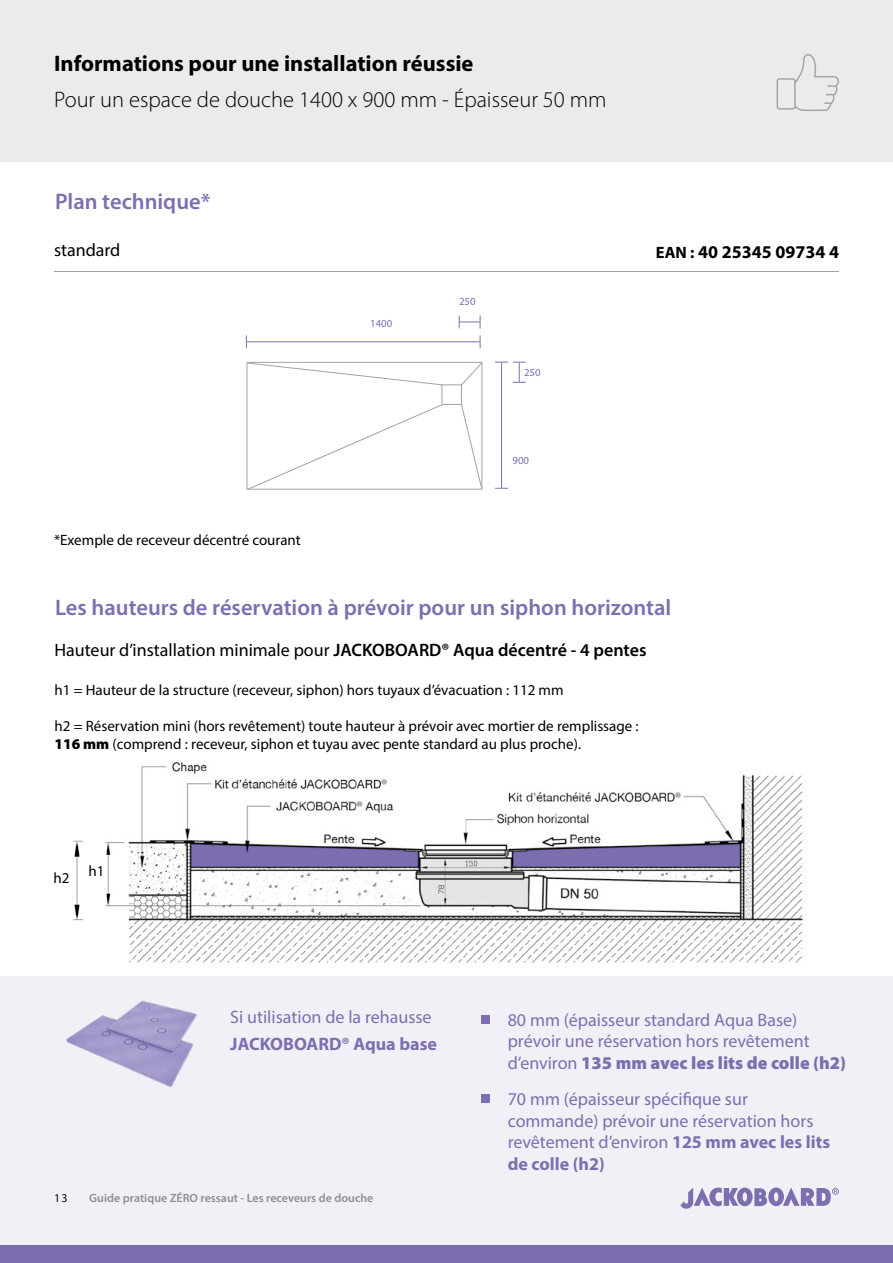
<style>
.page{position:relative;width:893px;height:1263px;background:#fff}
.page>*{position:absolute;margin:0;border:0;box-sizing:border-box;transform-origin:0 0}
.t1{font:600 22.5px "Myriad Pro";color:#7d6eb0}
.t2{font:300 22.5px "Myriad Pro";color:#000}
.t3{font:700 22.5px "Myriad Pro";color:#000}
.t4{font:18px/21.6px "Myriad Pro";color:#7d6eb0}
.t5{font:18px "Myriad Pro";color:#000}
.t6{font:700 18px "Myriad Pro";color:#7d6eb0}
.t7{font:700 18px "Myriad Pro";color:#000}
.t8{font:15px/18px "Myriad Pro";color:#000}
.t9{font:600 12px "Myriad Pro";color:#919191}
.t10{font:12px "Myriad Pro";color:#000}
.t11{font:10.8px "Myriad Pro";color:#7d6eb0}
.s1{font-size:16.5px}
.s2{font-weight:600}
.s3{font-weight:900}
.s4{font-weight:700}
</style>
<div class="page">
<svg style="left:0;top:976px;width:893px;height:287px;fill:#f2f0f7"></svg>
<div style="left:0;top:0;width:893px;height:162px;background:#ebebeb"></div>
<hr style="left:54px;top:271px;width:785px;height:1px;background:#a3a3a3">
<img style="left:104px;top:762px;width:699px;height:201px">
<svg style="left:777px;top:54px;width:62px;height:57px"></svg>
<div style="left:84px;top:864px;width:23px;height:21px;background:#fff"></div>
<div style="left:442px;top:384px;width:20px;height:21px;border:1px solid #a3a3a3"></div>
<svg style="left:495px;top:488px;width:13px;height:1px"></svg>
<hr style="left:501px;top:362px;width:1px;height:126px;background:#7d6eb0">
<svg style="left:495px;top:362px;width:31px;height:21px"></svg>
<svg style="left:246px;top:335px;width:1px;height:13px"></svg>
<svg style="left:480px;top:335px;width:1px;height:13px"></svg>
<hr style="left:247px;top:341px;width:233px;height:1px;background:#7d6eb0">
<svg style="left:459px;top:315px;width:22px;height:13px"></svg>
<svg style="left:460px;top:404px;width:23px;height:85px"></svg>
<svg style="left:460px;top:362px;width:23px;height:24px"></svg>
<svg style="left:247px;top:404px;width:196px;height:86px"></svg>
<svg style="left:247px;top:362px;width:196px;height:24px"></svg>
<img style="left:72px;top:840px;width:10px;height:81px">
<div style="left:481px;top:1015px;width:8px;height:8px;background:#7d6eb0"></div>
<div style="left:481px;top:1094px;width:8px;height:9px;background:#7d6eb0"></div>
<img style="left:46px;top:993px;width:179px;height:98px">
<h1 class="t3" style="left:54px;top:49px;width:421px">Informations pour une installation réussie</h1>
<h1 class="t2" style="left:54px;top:86px;width:554px">Pour un espace de douche 1400 x 900 mm - Épaisseur 50 mm</h1>
<h1 class="t1" style="left:55px;top:187px;width:157px">Plan technique*</h1>
<p class="t5" style="left:54px;top:239px;width:68px">standard</p>
<p class="t7" style="left:656px;top:240px;width:185px"><span class="s1">EAN :</span> 40 25345 09734 4</p>
<p class="t8" style="left:54px;top:531px;width:248px">*Exemple de receveur décentré courant</p>
<p class="t11" style="left:370px;top:316px;width:24px">1400</p>
<p class="t11" style="left:459px;top:295px;width:18px">250</p>
<p class="t11" style="left:524px;top:366px;width:18px">250</p>
<p class="t11" style="left:512px;top:454px;width:18px">900</p>
<h1 class="t1" style="left:55px;top:593px;width:618px">Les hauteurs de réservation à prévoir pour un siphon horizontal</h1>
<p class="t5" style="left:54px;top:638px;width:594px">Hauteur d’installation minimale pour <span class="s2">JACKOBOARD® Aqua décentré - 4 pentes</span></p>
<p class="t8" style="left:54px;top:681px;width:511px">h1 = Hauteur de la structure (receveur, siphon) hors tuyaux d’évacuation : 112 mm</p>
<p class="t8" style="left:54px;top:717px;width:586px">h2 = Réservation mini (hors revêtement) toute hauteur à prévoir avec mortier de remplissage :<br><span class="s3">116 mm</span> (comprend : receveur, siphon et tuyau avec pente standard au plus proche).</p>
<p class="t8" style="left:53px;top:869px;width:18px">h2</p>
<p class="t8" style="left:88px;top:862px;width:18px">h1</p>
<p class="t4" style="left:230px;top:1006px;width:203px">Si utilisation de la rehausse</p>
<p class="t6" style="left:230px;top:1032px;width:208px">JACKOBOARD® Aqua base</p>
<p class="t10" style="left:54px;top:1190px;width:15px">13</p>
<p class="t9" style="left:89px;top:1190px;width:286px">Guide pratique ZÉRO ressaut - Les receveurs de douche</p>
<p class="t4" style="left:508px;top:1008px;width:340px">80 mm (épaisseur standard Aqua Base) prévoir une réservation hors revêtement d’environ <span class="s3">135 mm avec les lits de colle (h2)</span></p>
<p class="t4" style="left:508px;top:1088px;width:324px">70 mm (épaisseur spécifique sur commande) prévoir une réservation hors revêtement d’environ <span class="s4">125 mm avec les lits de colle (h2)</span></p>
</div>
